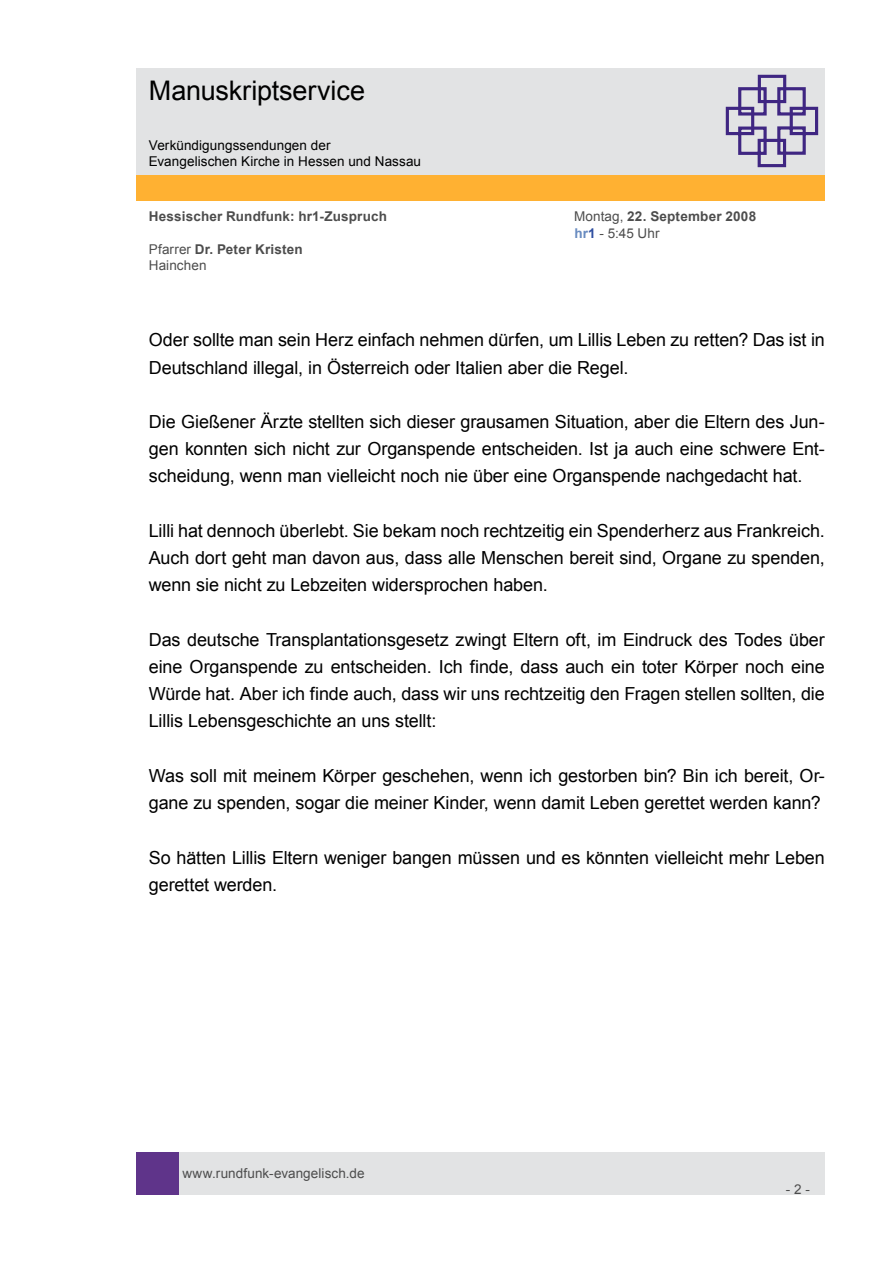
<style>
.page{position:relative;width:893px;height:1263px;background:#fff}
.page>*{position:absolute;margin:0;border:0;box-sizing:border-box;transform-origin:0 0}
.t1{font:27px "Arial";letter-spacing:-.005em;color:#000}
.t2{font:18px/27.2px "Arial";letter-spacing:-.005em;color:#000}
.t3{font:700 13.5px/16.2px "Arial";letter-spacing:.015em;color:#4d4d4d}
.t4{font:13.5px/16.2px "Arial";letter-spacing:.005em;color:#000}
.t5{font:13.5px/16.2px "Arial";letter-spacing:.005em;color:#4d4d4d}
.s1{font-weight:400}
.s2{color:#688bc0}
.s3{color:#2f4fa1}
.s4{font-weight:700}
</style>
<div class="page">
<div style="left:179px;top:1152px;width:646px;height:43px;background:#e2e3e4"></div>
<div style="left:136px;top:1152px;width:43px;height:43px;background:#5f348a"></div>
<div style="left:136px;top:175px;width:689px;height:26px;background:#ffb132"></div>
<div style="left:136px;top:68px;width:689px;height:106px;background:#e2e3e4"></div>
<svg style="left:725px;top:74px;width:94px;height:94px"></svg>
<h1 class="t1" style="left:149px;top:73px;width:218px">Manuskriptservice</h1>
<p class="t4" style="left:149px;top:137px;width:274px">Verkündigungssendungen der<br>Evangelischen Kirche in Hessen und Nassau</p>
<p class="t3" style="left:149px;top:209px;width:240px">Hessischer Rundfunk: hr1-Zuspruch</p>
<p class="t3" style="left:574px;top:209px;width:184px"><span class="s1">Montag,</span> 22. September 2008 <span class="s2">hr</span><span class="s3">1</span> <span class="s1">- 5:45 Uhr</span></p>
<p class="t5" style="left:149px;top:241px;width:155px">Pfarrer <span class="s4">Dr. Peter Kristen<br></span>Hainchen</p>
<p class="t2" style="left:149px;top:327px;width:678px">Oder sollte man sein Herz einfach nehmen dürfen, um Lillis Leben zu retten? Das ist in<br>Deutschland illegal, in Österreich oder Italien aber die Regel.</p>
<p class="t2" style="left:149px;top:408px;width:678px;text-align:justify">Die Gießener Ärzte stellten sich dieser grausamen Situation, aber die Eltern des Jun&shy;gen konnten sich nicht zur Organspende entscheiden. Ist ja auch eine schwere Ent&shy;scheidung, wenn man vielleicht noch nie über eine Organspende nachgedacht hat.</p>
<p class="t2" style="left:149px;top:517px;width:677px;text-align:justify">Lilli hat dennoch überlebt. Sie bekam noch rechtzeitig ein Spenderherz aus Frankreich.<br>Auch dort geht man davon aus, dass alle Menschen bereit sind, Organe zu spenden, wenn sie nicht zu Lebzeiten widersprochen haben.</p>
<p class="t2" style="left:149px;top:626px;width:678px;text-align:justify">Das deutsche Transplantationsgesetz zwingt Eltern oft, im Eindruck des Todes über eine Organspende zu entscheiden. Ich finde, dass auch ein toter Körper noch eine Würde hat. Aber ich finde auch, dass wir uns rechtzeitig den Fragen stellen sollten, die Lillis Lebensgeschichte an uns stellt:</p>
<p class="t2" style="left:149px;top:762px;width:678px">Was soll mit meinem Körper geschehen, wenn ich gestorben bin? Bin ich bereit, Or&shy;gane zu spenden, sogar die meiner Kinder, wenn damit Leben gerettet werden kann?</p>
<p class="t2" style="left:149px;top:844px;width:677px">So hätten Lillis Eltern weniger bangen müssen und es könnten vielleicht mehr Leben gerettet werden.</p>
<p class="t5" style="left:182px;top:1165px;width:184px">www.rundfunk-evangelisch.de</p>
<p class="t5" style="left:786px;top:1181px;width:26px">- 2 -</p>
</div>
